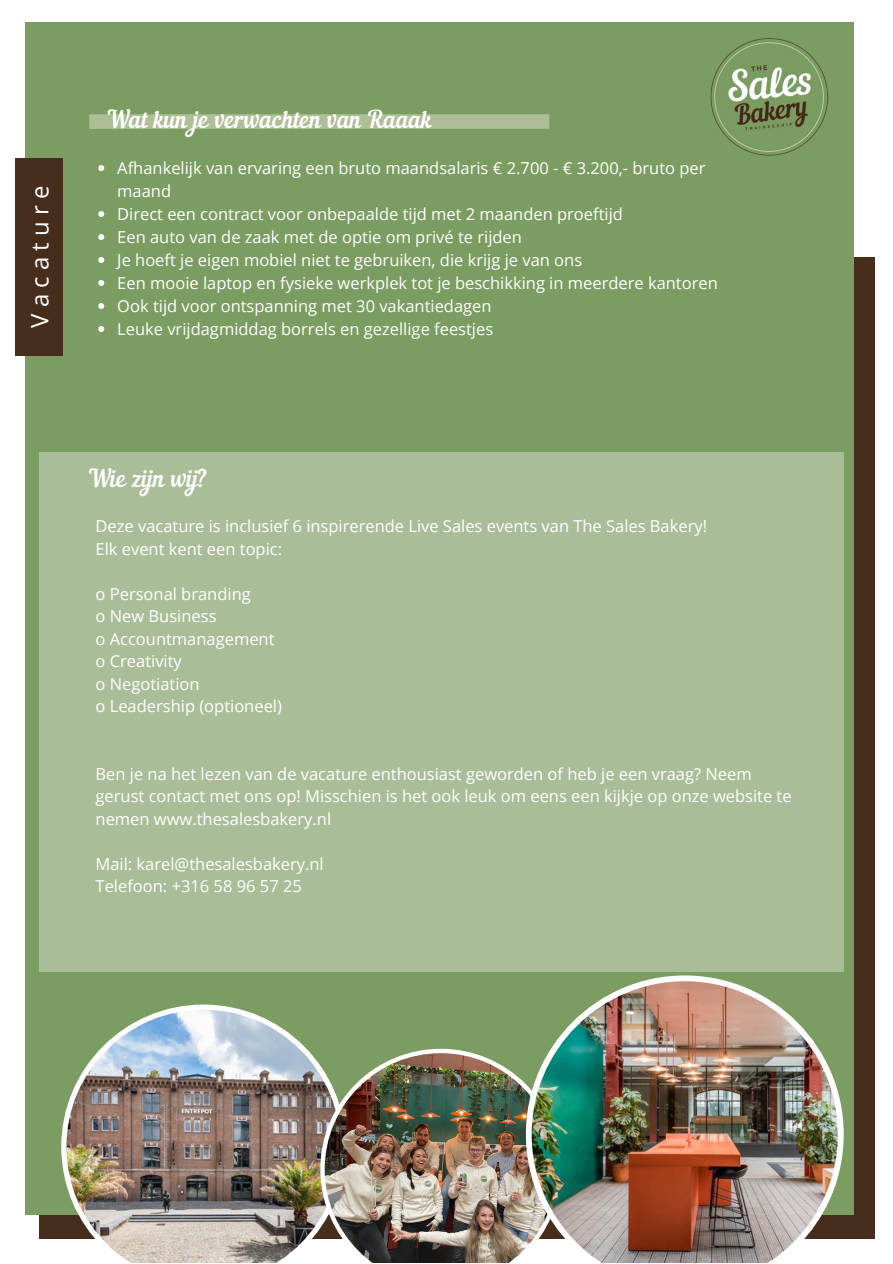
<style>
.page{position:relative;width:893px;height:1264px;background:#fff}
.page>*{position:absolute;margin:0;border:0;box-sizing:border-box;transform-origin:0 0}
.t1{font:24px "Nautilus Pompilius";color:#fff}
.t2{font:24px "Open Sans";letter-spacing:.26em;color:#fff}
.t3{font:16.5px/22.5px "Open Sans";color:#fff}
</style>
<div class="page">
<div style="left:39px;top:257px;width:835px;height:981px;background:#472d1c"></div>
<div style="left:25px;top:22px;width:828px;height:1192px;background:#7c9d62"></div>
<img style="left:710px;top:38px;width:119px;height:118px">
<div style="left:89px;top:114px;width:460px;height:15px;background:#aebe97"></div>
<div style="left:15px;top:158px;width:47px;height:197px;background:#472d1c"></div>
<div style="left:39px;top:452px;width:804px;height:520px;background:#a9be98"></div>
<img style="left:61px;top:1004px;width:259px;height:258px">
<img style="left:320px;top:1048px;width:206px;height:214px">
<img style="left:526px;top:975px;width:317px;height:287px">
<svg style="left:98px;top:165px;width:6px;height:6px"></svg>
<svg style="left:98px;top:211px;width:6px;height:6px"></svg>
<svg style="left:98px;top:234px;width:6px;height:6px"></svg>
<svg style="left:98px;top:257px;width:6px;height:6px"></svg>
<svg style="left:98px;top:280px;width:6px;height:6px"></svg>
<svg style="left:98px;top:303px;width:6px;height:6px"></svg>
<svg style="left:98px;top:326px;width:6px;height:6px"></svg>
<h1 class="t2" style="left:23px;top:328px;width:144px;rotate:-90deg">Vacature</h1>
<h1 class="t1" style="left:106px;top:110px;width:327px">Wat kun je verwachten van Raaak</h1>
<p class="t3" style="left:117px;top:156px;width:602px;line-height:23px">Afhankelijk van ervaring een bruto maandsalaris € 2.700 - € 3.200,- bruto per maand<br>Direct een contract voor onbepaalde tijd met 2 maanden proeftijd<br>Een auto van de zaak met de optie om privé te rijden<br>Je hoeft je eigen mobiel niet te gebruiken, die krijg je van ons<br>Een mooie laptop en fysieke werkplek tot je beschikking in meerdere kantoren Ook tijd voor ontspanning met 30 vakantiedagen<br>Leuke vrijdagmiddag borrels en gezellige feestjes</p>
<h1 class="t1" style="left:88px;top:469px;width:120px">Wie zijn wij?</h1>
<p class="t3" style="left:96px;top:514px;width:613px">Deze vacature is inclusief 6 inspirerende Live Sales events van The Sales Bakery!<br>Elk event kent een topic:</p>
<p class="t3" style="left:96px;top:582px;width:188px">o Personal branding<br>o New Business<br>o Accountmanagement o Creativity<br>o Negotiation<br>o Leadership (optioneel)</p>
<p class="t3" style="left:96px;top:762px;width:697px">Ben je na het lezen van de vacature enthousiast geworden of heb je een vraag? Neem gerust contact met ons op! Misschien is het ook leuk om eens een kijkje op onze website te nemen www.thesalesbakery.nl</p>
<p class="t3" style="left:96px;top:852px;width:230px">Mail: karel@thesalesbakery.nl<br>Telefoon: +316 58 96 57 25</p>
</div>
